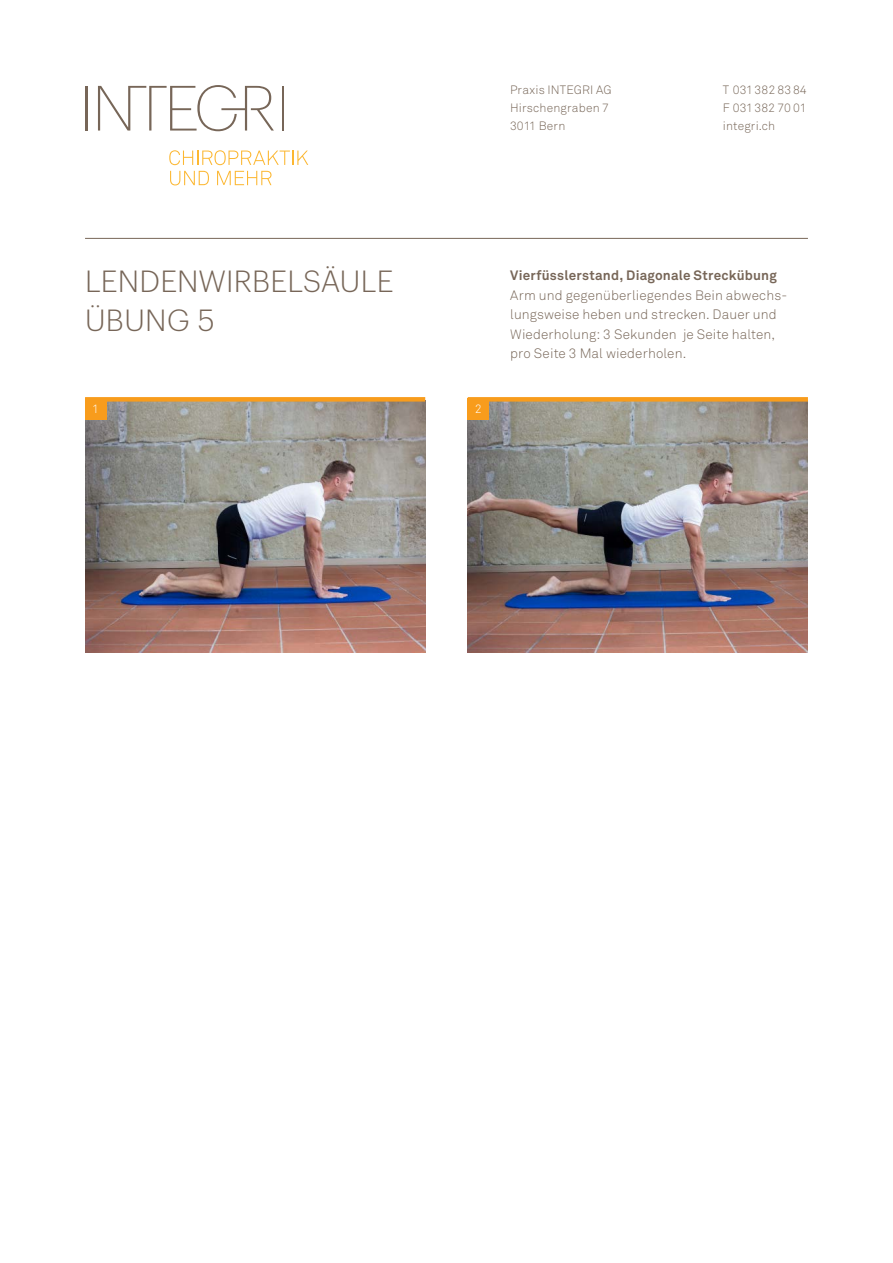
<style>
.page{position:relative;width:893px;height:1263px;background:#fff}
.page>*{position:absolute;margin:0;border:0;box-sizing:border-box;transform-origin:0 0}
.t1{font:300 30px/39px "Graphik";color:#776658}
.t2{font:300 13.5px/19.5px "Akkurat";letter-spacing:.01em;color:#776658}
.t3{font:700 13.5px "Akkurat";letter-spacing:.015em;color:#776658}
.t4{font:300 12px/18px "Akkurat";letter-spacing:.01em;color:#776658;text-align:justify}
.t5{font:300 12px "Akkurat";color:#fff}
</style>
<div class="page">
<svg style="left:169px;top:150px;width:139px;height:15px"></svg>
<svg style="left:170px;top:171px;width:39px;height:14px"></svg>
<svg style="left:217px;top:171px;width:55px;height:14px"></svg>
<hr style="left:85px;top:86px;width:2px;height:45px;background:#776658">
<hr style="left:282px;top:86px;width:2px;height:45px;background:#776658">
<svg style="left:98px;top:85px;width:176px;height:46px"></svg>
<hr style="left:85px;top:238px;width:723px;height:1px;background:#776658">
<img style="left:468px;top:402px;width:340px;height:250px">
<div style="left:468px;top:397px;width:340px;height:5px;background:#f89c1c"></div>
<div style="left:468px;top:398px;width:21px;height:21px;background:#f89c1c"></div>
<img style="left:85px;top:402px;width:340px;height:250px">
<div style="left:85px;top:397px;width:340px;height:5px;background:#f89c1c"></div>
<div style="left:85px;top:398px;width:21px;height:21px;background:#f89c1c"></div>
<p class="t4" style="left:510px;top:81px;width:103px;text-align:left">Praxis INTEGRI AG<br>Hirschengraben 7<br>3011 Bern</p>
<p class="t4" style="left:723px;top:81px;width:85px">T 031 382 83 84<br>F 031 382 70 01 integri.ch</p>
<h1 class="t1" style="left:85px;top:259px;width:310px">LENDENWIRBELSÄULE<br>ÜBUNG 5</h1>
<p class="t3" style="left:510px;top:267px;width:268px">Vierfüsslerstand, Diagonale Streckübung</p>
<p class="t2" style="left:510px;top:285px;width:278px">Arm und gegenüberliegendes Bein abwechs&shy;lungsweise heben und strecken. Dauer und Wiederholung: 3 Sekunden je Seite halten, pro Seite 3 Mal wiederholen.</p>
<p class="t5" style="left:92px;top:402px;width:8px">1</p>
<p class="t5" style="left:475px;top:402px;width:8px">2</p>
</div>
